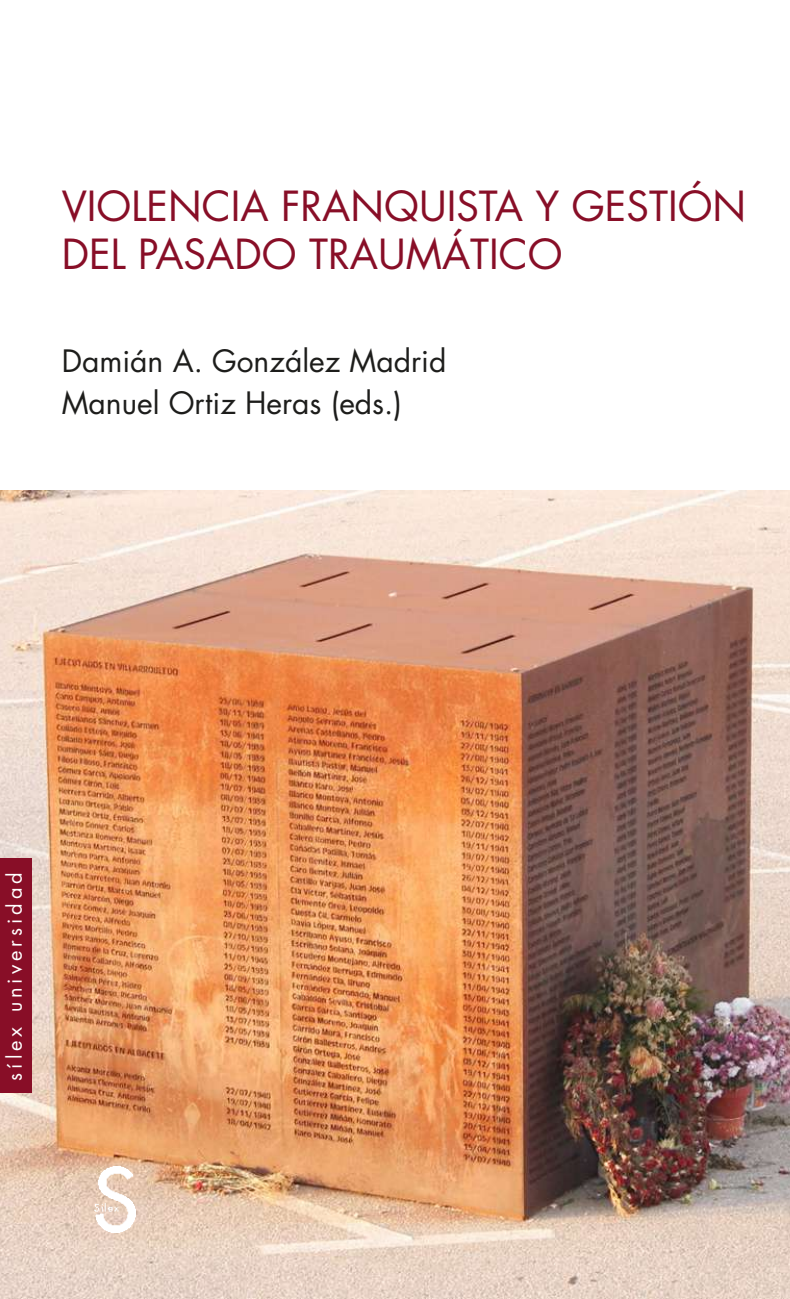
<style>
.page{position:relative;width:790px;height:1299px;background:#fff}
.page>*{position:absolute;margin:0;border:0;box-sizing:border-box;transform-origin:0 0}
.t1{font:40.4px/48.4px "Futura";color:#880e27}
.t2{font:30px/42.6px "Futura";color:#1d1d1b}
.t3{font:20px "Futura";letter-spacing:.2em;color:#fff}
</style>
<div class="page">
<img style="left:0;top:490px;width:790px;height:808px">
<div style="left:0;top:858px;width:31px;height:234px;background:#880e27"></div>
<img style="left:95px;top:1166px;width:41px;height:66px">
<hr style="left:0;top:14px;width:1px;height:30px;background:#000">
<hr style="left:789px;top:14px;width:1px;height:30px;background:#000">
<svg style="left:0;top:14px;width:1px;height:15px"></svg>
<svg style="left:0;top:1287px;width:1px;height:12px"></svg>
<svg style="left:789px;top:14px;width:1px;height:25px"></svg>
<svg style="left:789px;top:1287px;width:1px;height:12px"></svg>
<p class="t1" style="left:62px;top:182px;width:686px">VIOLENCIA FRANQUISTA Y GESTIÓN<br>DEL PASADO TRAUMÁTICO</p>
<p class="t2" style="left:62px;top:339px;width:386px">Damián A. González Madrid<br>Manuel Ortiz Heras (eds.)</p>
<p class="t3" style="left:2px;top:1080px;width:210px;rotate:-90deg">sílex universidad</p>
</div>
